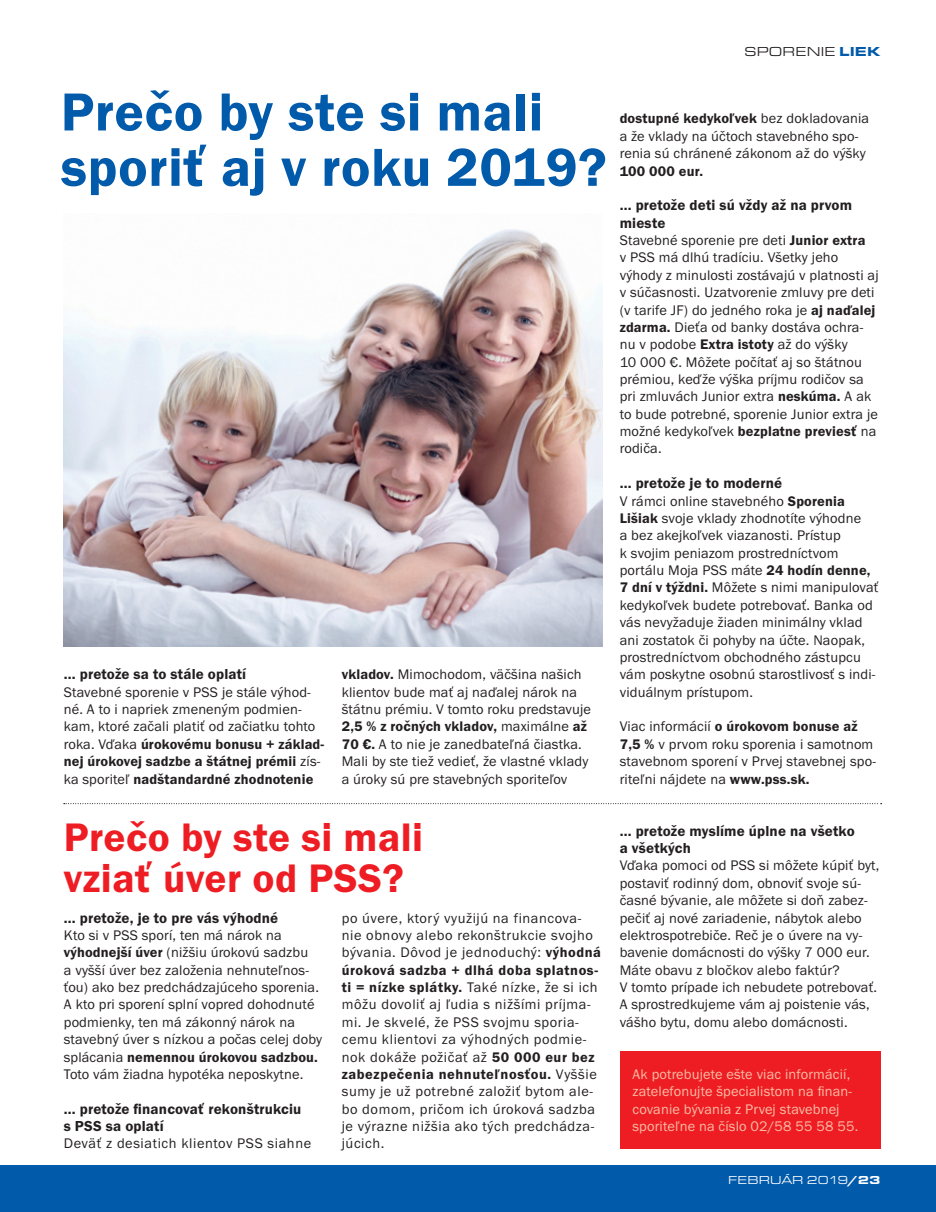
<style>
.page{position:relative;width:936px;height:1212px;background:#fff}
.page>*{position:absolute;margin:0;border:0;box-sizing:border-box;transform-origin:0 0}
.t1{font:55.35px/55.3px "Franklin Got Itc TOT Dem";letter-spacing:.01em;color:#015aaa}
.t2{font:41.25px/41.2px "Franklin Got Itc TOT Dem";letter-spacing:.01em;color:#ee1d23}
.t3{font:15px/17.4px "Franklin Got Itc TOT Dem";letter-spacing:.01em;color:#231f20}
.t4{font:14.4px/17.4px "Franklin Got Itc TOT Boo";letter-spacing:.01em;color:#231f20}
.t5{font:14.4px/17.4px "Franklin Got Itc TOT Boo";letter-spacing:.04em;color:#231f20}
.t6{font:14.4px/17.4px "Franklin Got Itc TOT Dem";letter-spacing:.01em;color:#231f20}
.t7{font:14.4px/17.4px "Franklin Got Itc TOT Boo";letter-spacing:.01em;color:#fabda6}
.t8{font:14.4px "Franklin Got Itc TOT Dem";letter-spacing:.04em;color:#231f20}
.t9{font:expanded 13.5px "Eurostile TOT";letter-spacing:.01em;color:#231f20}
.t10{font:expanded 12px "Eurostile TOT";letter-spacing:.01em;color:#fff}
.s1{font-family:"Franklin Got Itc TOT Boo"}
.s2{font-family:"Franklin Got Itc TOT Dem"}
.s3{font-family:"Franklin Gothic";font-weight:600}
.s4{font-weight:900;color:#015aaa}
.s5{font-family:"Franklin Gothic"}
.s6{font-weight:900}
</style>
<div class="page">
<div style="left:0;top:1165px;width:935px;height:47px;background:#015aaa"></div>
<div style="left:619px;top:1051px;width:261px;height:97px;background:#ee1d23"></div>
<img style="left:64px;top:229px;width:538px;height:417px">
<svg style="left:64px;top:803px;width:817px;height:1px"></svg>
<h1 class="t1" style="left:61px;top:85px;width:547px">Prečo by ste si mali sporiť aj v roku 2019?</h1>
<p class="t3" style="left:64px;top:666px;width:184px">... pretože sa to stále oplatí</p>
<p class="t4" style="left:64px;top:683px;width:253px">Stavebné sporenie v PSS je stále výhod&shy;né. A to i napriek zmeneným podmien&shy;kam, ktoré začali platiť od začiatku tohto</p>
<p class="t6" style="left:64px;top:735px;width:262px"><span class="s1">roka. Vďaka</span> úrokovému bonusu + základ&shy;nej úrokovej sadzbe a štátnej prémii <span class="s1">zís&shy;ka sporiteľ</span> nadštandardné zhodnotenie</p>
<p class="t4" style="left:342px;top:666px;width:251px"><span class="s2">vkladov.</span> Mimochodom, väčšina našich klientov bude mať aj naďalej nárok na štátnu prémiu. V tomto roku predstavuje</p>
<p class="t6" style="left:342px;top:718px;width:247px">2,5 % z ročných vkladov, <span class="s1">maximálne</span> až</p>
<p class="t4" style="left:342px;top:735px;width:248px"><span class="s2">70</span> <span class="s3">€</span><span class="s2">.</span> A to nie je zanedbateľná čiastka.<br>Mali by ste tiež vedieť, že vlastné vklady a úroky sú pre stavebných sporiteľov</p>
<h2 class="t2" style="left:64px;top:817px;width:361px">Prečo by ste si mali vziať úver od PSS?</h2>
<p class="t5" style="left:342px;top:909px;width:261px">po úvere, ktorý využijú na financova&shy;nie obnovy alebo rekonštrukcie svojho bývania. Dôvod je jednoduchý: <span class="s2">výhodná</span></p>
<p class="t8" style="left:342px;top:962px;width:258px">úroková sadzba + dlhá doba splatnos-</p>
<p class="t5" style="left:342px;top:979px;width:257px"><span class="s2">ti = nízke splátky.</span> Také nízke, že si ich môžu dovoliť aj ľudia s nižšími príjma&shy;mi. Je skvelé, že PSS svojmu sporia&shy;cemu klientovi za výhodných podmie&shy;nok dokáže požičať až <span class="s2">50 000 eur bez</span></p>
<p class="t8" style="left:342px;top:1066px;width:256px">zabezpečenia nehnuteľnosťou. <span class="s1">Vyššie</span></p>
<p class="t5" style="left:342px;top:1083px;width:255px">sumy je už potrebné založiť bytom ale&shy;bo domom, pričom ich úroková sadzba je výrazne nižšia ako tých predchádza&shy;júcich.</p>
<p class="t3" style="left:64px;top:909px;width:216px">... pretože, je to pre vás výhodné</p>
<p class="t4" style="left:64px;top:927px;width:260px">Kto si v PSS sporí, ten má nárok na <span class="s2">výhodnejší úver</span> (nižšiu úrokovú sadzbu<br>a vyšší úver bez založenia nehnuteľnos&shy;ťou) ako bez predchádzajúceho sporenia.<br>A kto pri sporení splní vopred dohodnuté podmienky, ten má zákonný nárok na stavebný úver s nízkou a počas celej doby</p>
<p class="t6" style="left:64px;top:1048px;width:255px"><span class="s1">splácania</span> nemennou úrokovou sadzbou.</p>
<p class="t4" style="left:64px;top:1065px;width:241px">Toto vám žiadna hypotéka neposkytne.</p>
<p class="t3" style="left:64px;top:1100px;width:239px">... pretože financovať rekonštrukciu s PSS sa oplatí</p>
<p class="t5" style="left:64px;top:1135px;width:249px">Deväť z desiatich klientov PSS siahne</p>
<p class="t9" style="left:744px;top:44px;width:138px">SPORENIE <span class="s4">LIEK</span></p>
<p class="t6" style="left:619px;top:110px;width:251px">dostupné kedykoľvek <span class="s1">bez dokladovania</span></p>
<p class="t4" style="left:619px;top:127px;width:247px">a že vklady na účtoch stavebného spo&shy;renia sú chránené zákonom až do výšky</p>
<p class="t6" style="left:619px;top:162px;width:85px">100 000 eur.</p>
<p class="t3" style="left:619px;top:197px;width:234px">... pretože deti sú vždy až na prvom mieste</p>
<p class="t4" style="left:619px;top:232px;width:260px">Stavebné sporenie pre deti <span class="s2">Junior extra<br></span>v PSS má dlhú tradíciu. Všetky jeho výhody z minulosti zostávajú v platnosti aj v súčasnosti. Uzatvorenie zmluvy pre deti (v tarife JF) do jedného roka je <span class="s2">aj naďalej zdarma.</span> Dieťa od banky dostáva ochra&shy;nu v podobe <span class="s2">Extra istoty</span> až do výšky<br>10 000 <span class="s5">€</span>. Môžete počítať aj so štátnou prémiou, keďže výška príjmu rodičov sa pri zmluvách Junior extra <span class="s2">neskúma.</span> A ak to bude potrebné, sporenie Junior extra je možné kedykoľvek <span class="s2">bezplatne previesť</span> na rodiča.</p>
<p class="t3" style="left:619px;top:475px;width:164px">... pretože je to moderné</p>
<p class="t4" style="left:619px;top:492px;width:260px">V rámci online stavebného <span class="s2">Sporenia Lišiak</span> svoje vklady zhodnotíte výhodne<br>a bez akejkoľvek viazanosti. Prístup<br>k svojim peniazom prostredníctvom portálu Moja PSS máte <span class="s2">24 hodín denne, 7 dní v týždni.</span> Môžete s nimi manipulovať kedykoľvek budete potrebovať. Banka od vás nevyžaduje žiaden minimálny vklad ani zostatok či pohyby na účte. Naopak, prostredníctvom obchodného zástupcu vám poskytne osobnú starostlivosť s indi&shy;viduálnym prístupom.</p>
<p class="t6" style="left:619px;top:718px;width:239px"><span class="s1">Viac informácií</span> o úrokovom bonuse až</p>
<p class="t4" style="left:619px;top:735px;width:258px"><span class="s2">7,5 %</span> v prvom roku sporenia i samotnom stavebnom sporení v Prvej stavebnej spo&shy;riteľni nájdete na <span class="s2">www.pss.sk.</span></p>
<p class="t3" style="left:619px;top:822px;width:236px">... pretože myslíme úplne na všetko a všetkých</p>
<p class="t4" style="left:619px;top:857px;width:261px">Vďaka pomoci od PSS si môžete kúpiť byt, postaviť rodinný dom, obnoviť svoje sú&shy;časné bývanie, ale môžete si doň zabez&shy;pečiť aj nové zariadenie, nábytok alebo elektrospotrebiče. Reč je o úvere na vy&shy;bavenie domácnosti do výšky 7 000 eur.<br>Máte obavu z bločkov alebo faktúr?<br>V tomto prípade ich nebudete potrebovať.<br>A sprostredkujeme vám aj poistenie vás, vášho bytu, domu alebo domácnosti.</p>
<p class="t7" style="left:632px;top:1065px;width:227px">Ak potrebujete ešte viac informácií, zatelefonujte špecialistom na finan&shy;covanie bývania z Prvej stavebnej sporiteľne na číslo 02/58 55 58 55.</p>
<p class="t10" style="left:728px;top:1173px;width:154px">FEBRUÁR 2019<span class="s6">/23</span></p>
</div>
